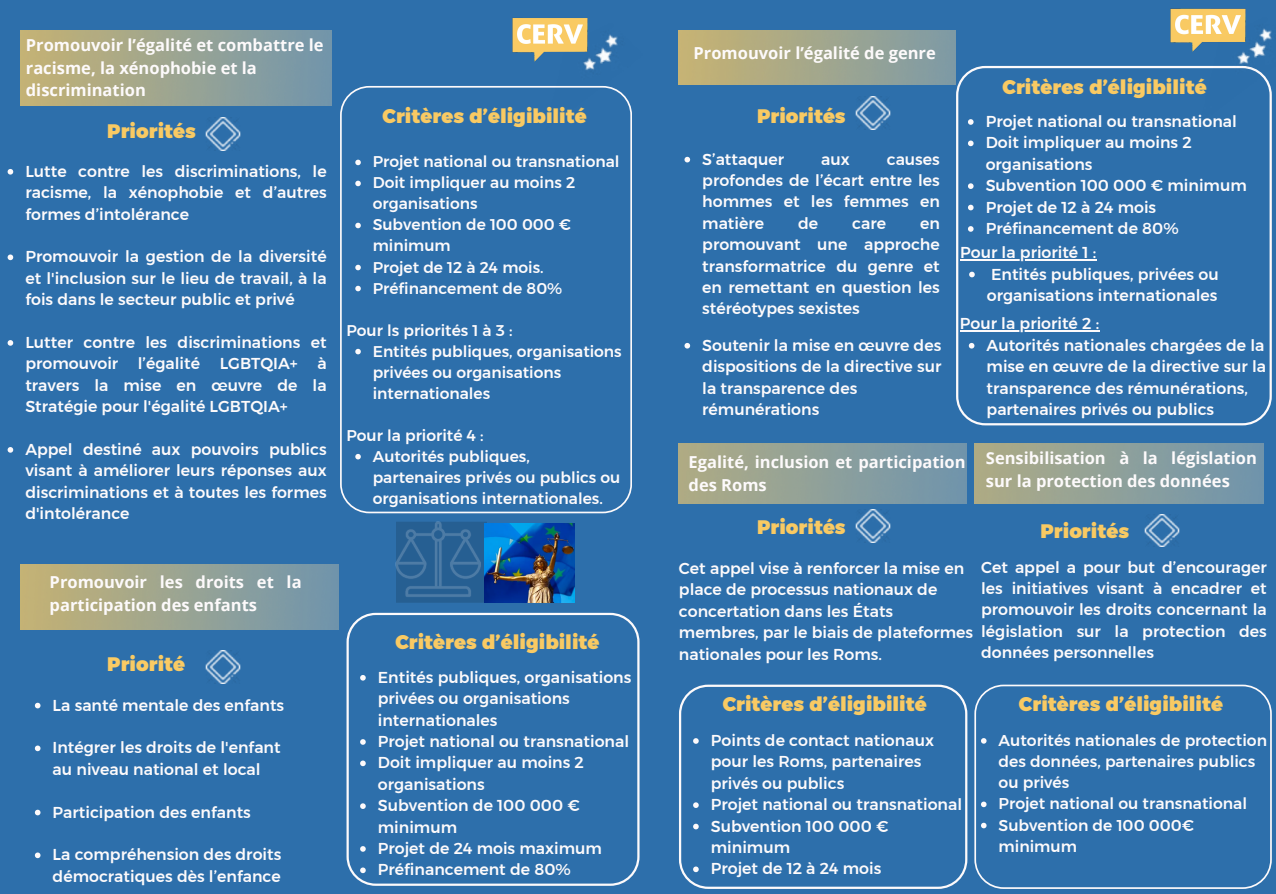
<style>
.page{position:relative;width:1276px;height:894px;background:#fff}
.page>*{position:absolute;margin:0;border:0;box-sizing:border-box;transform-origin:0 0}
.t1{font:19.5px "Kief Montaser Black";color:#f9ca63}
.t2{font:19.5px "Kief Montaser Black";color:#facb64}
.t3{font:700 16.5px/22.5px "Open Sans";color:#fdfafb}
.t4{font:15.75px/21.3px "Kief Montaser Medium";color:#fdfafb}
.t5{font:15.6px/21.1px "Kief Montaser Medium";color:#fdfafb}
.t6{font:15.45px/21px "Kief Montaser Medium";color:#fdfafb}
</style>
<div class="page">
<div style="left:0;top:0;width:1275px;height:893px;background:#2d6fab"></div>
<img style="left:1170px;top:8px;width:76px;height:44px">
<svg style="left:340px;top:86px;width:291px;height:427px"></svg>
<svg style="left:8px;top:169px;width:5px;height:5px"></svg>
<svg style="left:8px;top:254px;width:5px;height:6px"></svg>
<svg style="left:8px;top:340px;width:5px;height:5px"></svg>
<svg style="left:8px;top:447px;width:5px;height:5px"></svg>
<svg style="left:355px;top:160px;width:6px;height:5px"></svg>
<svg style="left:355px;top:181px;width:6px;height:5px"></svg>
<svg style="left:355px;top:223px;width:6px;height:5px"></svg>
<svg style="left:355px;top:265px;width:6px;height:5px"></svg>
<svg style="left:355px;top:286px;width:6px;height:5px"></svg>
<svg style="left:355px;top:349px;width:6px;height:5px"></svg>
<svg style="left:355px;top:454px;width:6px;height:5px"></svg>
<svg style="left:346px;top:612px;width:293px;height:273px"></svg>
<svg style="left:684px;top:157px;width:6px;height:5px"></svg>
<svg style="left:955px;top:66px;width:315px;height:359px"></svg>
<img style="left:1197px;top:15px;width:75px;height:112px">
<img style="left:543px;top:34px;width:89px;height:99px">
<img style="left:512px;top:18px;width:78px;height:45px">
<img style="left:205px;top:117px;width:35px;height:33px">
<img style="left:205px;top:650px;width:35px;height:32px">
<img style="left:1144px;top:514px;width:35px;height:32px">
<svg style="left:974px;top:684px;width:297px;height:204px"></svg>
<svg style="left:980px;top:737px;width:6px;height:6px"></svg>
<svg style="left:980px;top:801px;width:6px;height:5px"></svg>
<svg style="left:980px;top:822px;width:6px;height:6px"></svg>
<img style="left:395px;top:521px;width:91px;height:81px">
<img style="left:484px;top:523px;width:90px;height:79px">
<img style="left:20px;top:30px;width:311px;height:76px">
<img style="left:20px;top:564px;width:319px;height:65px">
<img style="left:678px;top:443px;width:287px;height:60px">
<img style="left:678px;top:30px;width:277px;height:54px">
<img style="left:974px;top:443px;width:289px;height:60px">
<svg style="left:35px;top:702px;width:5px;height:6px"></svg>
<svg style="left:35px;top:745px;width:5px;height:6px"></svg>
<svg style="left:35px;top:809px;width:5px;height:6px"></svg>
<svg style="left:35px;top:852px;width:5px;height:5px"></svg>
<svg style="left:967px;top:119px;width:6px;height:6px"></svg>
<svg style="left:967px;top:140px;width:6px;height:6px"></svg>
<svg style="left:967px;top:183px;width:6px;height:6px"></svg>
<svg style="left:967px;top:205px;width:6px;height:5px"></svg>
<svg style="left:967px;top:226px;width:6px;height:6px"></svg>
<svg style="left:684px;top:343px;width:6px;height:5px"></svg>
<svg style="left:679px;top:684px;width:287px;height:204px"></svg>
<hr style="left:959px;top:259px;width:137px;height:1px;background:#fdfafb">
<svg style="left:968px;top:271px;width:6px;height:6px"></svg>
<hr style="left:959px;top:330px;width:140px;height:1px;background:#fdfafb">
<svg style="left:968px;top:343px;width:6px;height:5px"></svg>
<svg style="left:360px;top:674px;width:6px;height:6px"></svg>
<svg style="left:360px;top:739px;width:6px;height:5px"></svg>
<svg style="left:360px;top:760px;width:6px;height:6px"></svg>
<svg style="left:360px;top:803px;width:6px;height:5px"></svg>
<svg style="left:360px;top:845px;width:6px;height:6px"></svg>
<svg style="left:360px;top:867px;width:6px;height:5px"></svg>
<img style="left:855px;top:509px;width:35px;height:33px">
<img style="left:855px;top:96px;width:35px;height:33px">
<p class="t3" style="left:26px;top:33px;width:299px">Promouvoir l’égalité et combattre le racisme, la xénophobie et la discrimination</p>
<p class="t1" style="left:107px;top:119px;width:90px">Priorités</p>
<p class="t4" style="left:25px;top:160px;width:303px;text-align:justify">Lutte contre les discriminations, le racisme, la xénophobie et d’autres formes d’intolérance</p>
<p class="t4" style="left:25px;top:246px;width:303px">Promouvoir la gestion de la diversité et l'inclusion sur le lieu de travail, à la fois dans le secteur public et privé</p>
<p class="t4" style="left:25px;top:331px;width:303px">Lutter contre les discriminations et promouvoir l’égalité</p>
<p class="t4" style="left:25px;top:353px;width:303px;text-indent:194px">LGBTQIA+ à travers la mise en œuvre de la<br>Stratégie pour l'égalité LGBTQIA+</p>
<p class="t4" style="left:25px;top:438px;width:303px;text-align:justify">Appel destiné aux pouvoirs publics visant à améliorer leurs réponses aux discriminations et à toutes les formes d'intolérance</p>
<p class="t1" style="left:382px;top:104px;width:199px">Critères d’éligibilité</p>
<p class="t6" style="left:373px;top:151px;width:248px">Projet national ou transnational</p>
<p class="t6" style="left:373px;top:172px;width:204px">Doit impliquer au moins 2 organisations</p>
<p class="t6" style="left:373px;top:214px;width:200px">Subvention de 100 000 € minimum</p>
<p class="t6" style="left:373px;top:256px;width:172px">Projet de 12 à 24 mois.</p>
<p class="t6" style="left:373px;top:277px;width:191px">Préfinancement de 80%</p>
<p class="t6" style="left:346px;top:319px;width:168px">Pour ls priorités 1 à 3 :</p>
<p class="t6" style="left:373px;top:340px;width:250px">Entités publiques, organisations privées ou organisations internationales</p>
<p class="t6" style="left:346px;top:424px;width:139px">Pour la priorité 4 :</p>
<p class="t6" style="left:373px;top:445px;width:249px">Autorités publiques, partenaires privés ou publics ou organisations internationales.</p>
<p class="t3" style="left:50px;top:570px;width:253px">Promouvoir les droits et la participation des enfants</p>
<p class="t2" style="left:107px;top:651px;width:73px">Priorité</p>
<p class="t4" style="left:53px;top:694px;width:233px">La santé mentale des enfants</p>
<p class="t4" style="left:53px;top:737px;width:229px">Intégrer les droits de l'enfant au niveau national et local</p>
<p class="t4" style="left:53px;top:801px;width:200px">Participation des enfants</p>
<p class="t4" style="left:53px;top:843px;width:230px">La compréhension des droits démocratiques dès l’enfance</p>
<p class="t1" style="left:395px;top:630px;width:199px">Critères d’éligibilité</p>
<p class="t4" style="left:378px;top:666px;width:255px">Entités publiques, organisations privées ou organisations internationales</p>
<p class="t4" style="left:378px;top:730px;width:253px">Projet national ou transnational</p>
<p class="t4" style="left:378px;top:751px;width:207px">Doit impliquer au moins 2 organisations</p>
<p class="t4" style="left:378px;top:794px;width:203px">Subvention de 100 000 € minimum</p>
<p class="t4" style="left:378px;top:837px;width:225px">Projet de 24 mois maximum</p>
<p class="t4" style="left:378px;top:858px;width:194px">Préfinancement de 80%</p>
<p class="t3" style="left:693px;top:42px;width:244px">Promouvoir l’égalité de genre</p>
<p class="t1" style="left:757px;top:104px;width:90px">Priorités</p>
<p class="t4" style="left:702px;top:148px;width:83px">S’attaquer</p>
<p class="t4" style="left:821px;top:148px;width:30px">aux</p>
<p class="t4" style="left:702px;top:148px;width:239px;text-align:justify;text-indent:184px">causes profondes de l’écart entre les hommes et les femmes en matière</p>
<p class="t4" style="left:798px;top:212px;width:22px">de</p>
<p class="t4" style="left:852px;top:212px;width:35px">care</p>
<p class="t4" style="left:702px;top:212px;width:239px;text-align:justify;text-indent:218px">en promouvant une approche transformatrice du genre et en remettant en question les stéréotypes sexistes</p>
<p class="t4" style="left:702px;top:334px;width:241px">Soutenir la mise en œuvre des dispositions de la directive sur la transparence des rémunérations</p>
<p class="t1" style="left:1002px;top:75px;width:199px">Critères d’éligibilité</p>
<p class="t4" style="left:985px;top:111px;width:253px">Projet national ou transnational</p>
<p class="t4" style="left:985px;top:132px;width:207px">Doit impliquer au moins 2 organisations</p>
<p class="t4" style="left:985px;top:175px;width:262px">Subvention 100 000 € minimum</p>
<p class="t4" style="left:985px;top:196px;width:172px">Projet de 12 à 24 mois</p>
<p class="t4" style="left:985px;top:218px;width:194px">Préfinancement de 80%</p>
<p class="t4" style="left:959px;top:242px;width:138px">Pour la priorité 1 :</p>
<p class="t4" style="left:986px;top:263px;width:233px">Entités publiques, privées ou organisations internationales</p>
<p class="t4" style="left:959px;top:313px;width:141px">Pour la priorité 2 :</p>
<p class="t4" style="left:986px;top:334px;width:281px">Autorités nationales chargées de la mise en œuvre de la directive sur la transparence des rémunérations, partenaires privés ou publics</p>
<p class="t3" style="left:688px;top:450px;width:278px">Egalité, inclusion et participation des Roms</p>
<p class="t3" style="left:985px;top:446px;width:272px">Sensibilisation à la législation sur la protection des données</p>
<p class="t1" style="left:757px;top:515px;width:90px">Priorités</p>
<p class="t4" style="left:678px;top:557px;width:296px">Cet appel vise à renforcer la mise en place de processus nationaux de concertation dans les États membres, par le biais de plateformes nationales pour les Roms.</p>
<p class="t1" style="left:722px;top:692px;width:199px">Critères d’éligibilité</p>
<p class="t4" style="left:710px;top:729px;width:224px">Points de contact nationaux pour les Roms, partenaires privés ou publics</p>
<p class="t4" style="left:710px;top:793px;width:253px">Projet national ou transnational</p>
<p class="t4" style="left:710px;top:815px;width:179px">Subvention 100 000 € minimum</p>
<p class="t4" style="left:710px;top:857px;width:172px">Projet de 12 à 24 mois</p>
<p class="t1" style="left:1040px;top:518px;width:90px">Priorités</p>
<p class="t4" style="left:980px;top:556px;width:287px;text-align:justify">Cet appel a pour but d’encourager les initiatives visant à encadrer et promouvoir les droits concernant la législation sur la protection des données personnelles</p>
<p class="t1" style="left:1018px;top:691px;width:199px">Critères d’éligibilité</p>
<p class="t5" style="left:998px;top:729px;width:270px">Autorités nationales de protection des données, partenaires publics ou privés</p>
<p class="t5" style="left:998px;top:793px;width:250px">Projet national ou transnational</p>
<p class="t5" style="left:998px;top:814px;width:197px">Subvention de 100 000€ minimum</p>
</div>
